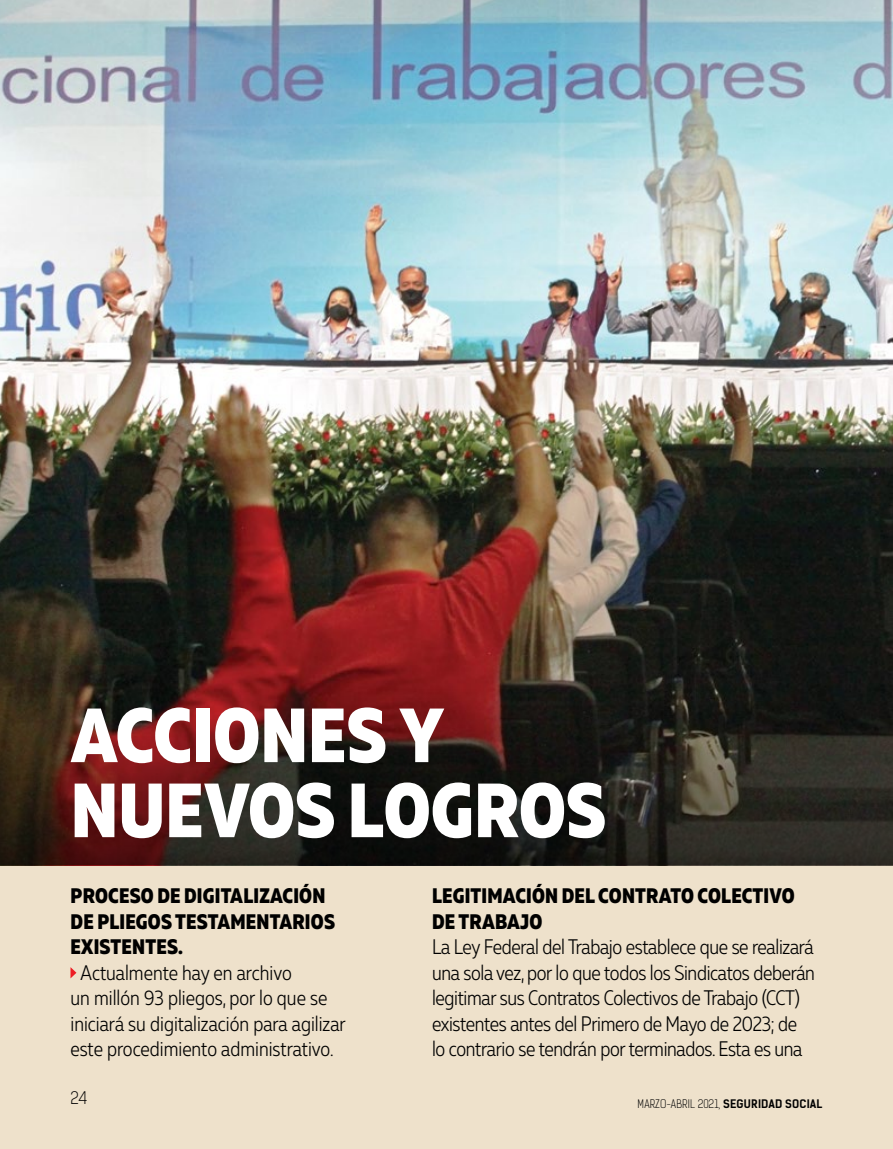
<style>
.page{position:relative;width:893px;height:1149px;background:#fff}
.page>*{position:absolute;margin:0;border:0;box-sizing:border-box;transform-origin:0 0}
.t1{font:800 76.5px/75px "Muller Narrow";color:#fff}
.t2{font:300 21px/25.5px "Muller Narrow";letter-spacing:-.015em;color:#000}
.t3{font:800 21px "Muller Narrow";letter-spacing:.01em;color:#000}
.t4{font:300 16.5px "Kelson Sans";color:#000}
.t5{font:300 11.25px "Kelson Sans";letter-spacing:.015em;color:#000}
.s1{font-weight:700}
</style>
<div class="page">
<div style="left:0;top:865px;width:893px;height:283px;background:#eee1cb"></div>
<img style="left:0;top:0;width:893px;height:865px">
<svg style="left:0;top:688px;width:893px;height:176px;background:#341e19"></svg>
<svg style="left:71px;top:967px;width:5px;height:11px"></svg>
<h1 class="t1" style="left:71px;top:698px;width:537px">ACCIONES Y<br>NUEVOS LOGROS</h1>
<p class="t3" style="left:71px;top:882px;width:25px">PROCESO</p>
<p class="t3" style="left:157px;top:882px;width:37px">DE DIGITALI</p>
<p class="t3" style="left:259px;top:882px;width:65px">ZACIÓN</p>
<p class="t3" style="left:71px;top:907px;width:51px">DE PLIEGOS</p>
<p class="t3" style="left:175px;top:907px;width:24px">TESTAMENTARIOS</p>
<p class="t3" style="left:71px;top:933px;width:35px">EXISTENTES</p>
<p class="t3" style="left:178px;top:933px;width:6px">.</p>
<p class="t2" style="left:70px;top:959px;width:277px;text-indent:10px">Actualmente hay en archivo<br>un millón 93 pliegos, por lo que se iniciará su digitalización para agilizar este procedimiento administrativo.</p>
<p class="t4" style="left:70px;top:1087px;width:19px">24</p>
<p class="t3" style="left:432px;top:882px;width:21px">LEGITIMACI</p>
<p class="t3" style="left:532px;top:882px;width:90px">ÓN DEL CONTRATO</p>
<p class="t3" style="left:697px;top:882px;width:23px">COLECTIVO</p>
<p class="t3" style="left:432px;top:907px;width:51px">DE TRABA</p>
<p class="t3" style="left:520px;top:907px;width:21px">JO</p>
<p class="t2" style="left:432px;top:933px;width:384px">La Ley Federal del Trabajo establece que se realizará una sola vez, por lo que todos los Sindicatos deberán legitimar sus Contratos Colectivos de Trabajo (CCT) existentes antes del Primero de Mayo de 2023; de lo contrario se tendrán por terminados. Esta es una</p>
<p class="t5" style="left:638px;top:1096px;width:186px">MARZO-ABRIL 2021, <span class="s1">SEGURIDAD SOCIAL</span></p>
</div>
